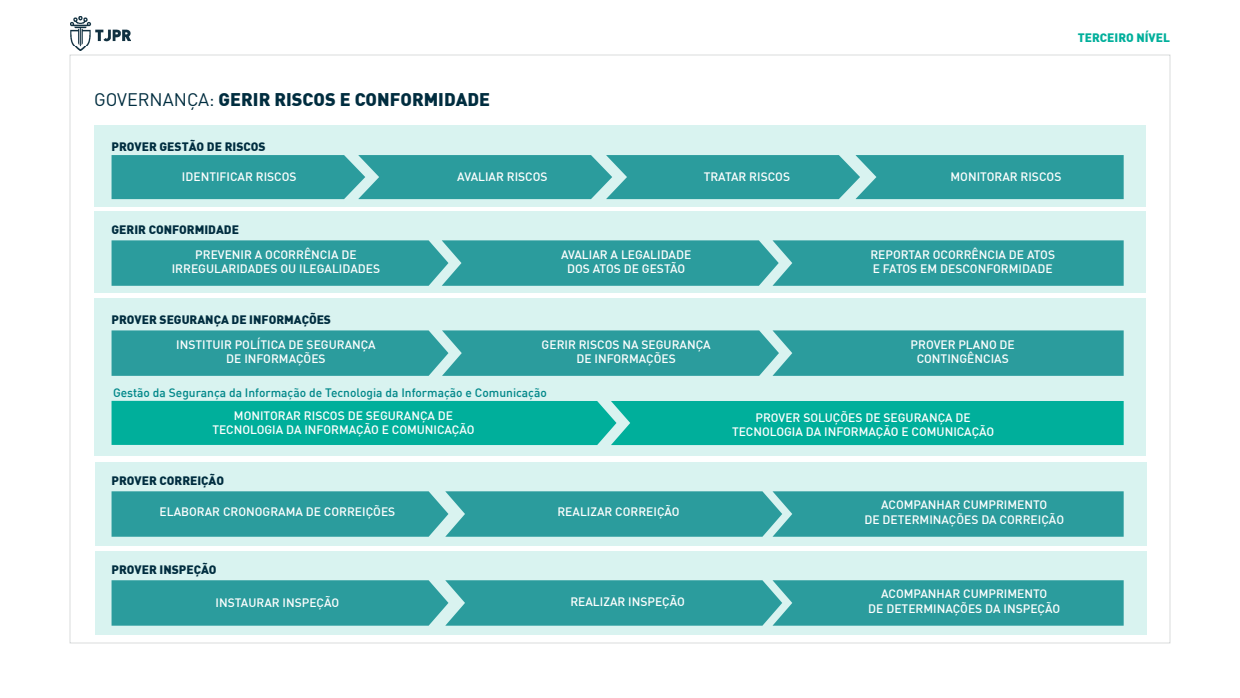
<style>
.page{position:relative;width:1240px;height:698px;background:#fff}
.page>*{position:absolute;margin:0;border:0;box-sizing:border-box;transform-origin:0 0}
.t1{font:900 18px "DIN";color:#002d3f}
.t2{font:500 12px/14.4px "DIN";color:#fff;text-align:center}
.t3{font:900 12px "DIN";color:#002d3f}
.t4{font:500 12px "DIN";color:#008789}
.t5{font:900 12px "DIN";color:#00af9b}
.s1{font-family:"DIN Pro";font-weight:400}
</style>
<div class="page">
<div style="left:61px;top:48px;width:1118px;height:596px;background:#000;opacity:.1"></div>
<img style="left:70px;top:16px;width:61px;height:34px">
<div style="left:94px;top:125px;width:1052px;height:81px;background:#d9f3f0"></div>
<div style="left:94px;top:212px;width:1052px;height:81px;background:#d9f3f0"></div>
<div style="left:94px;top:299px;width:1052px;height:157px;background:#d9f3f0"></div>
<svg style="left:112px;top:330px;width:1012px;height:46px;background:#319fa0"></svg>
<div style="left:95px;top:462px;width:1052px;height:84px;background:#d9f3f0"></div>
<svg style="left:112px;top:155px;width:1012px;height:44px;background:#33a0a0"></svg>
<svg style="left:112px;top:491px;width:1012px;height:46px;background:#319fa0"></svg>
<div style="left:112px;top:401px;width:1012px;height:44px;background:#00af9b"></div>
<div style="left:95px;top:552px;width:1052px;height:83px;background:#d9f3f0"></div>
<svg style="left:112px;top:580px;width:1012px;height:46px;background:#319fa0"></svg>
<svg style="left:112px;top:240px;width:1012px;height:46px;background:#319fa0"></svg>
<p class="t5" style="left:1078px;top:29px;width:94px">TERCEIRO NÍVEL</p>
<h1 class="t1" style="left:94px;top:87px;width:398px"><span class="s1">GOVERNANÇA:</span> GERIR RISCOS E CONFORMIDADE</h1>
<p class="t3" style="left:112px;top:138px;width:156px">PROVER GESTÃO DE RISCOS</p>
<p class="t2" style="left:182px;top:169px;width:116px">IDENTIFICAR RISCOS</p>
<p class="t2" style="left:457px;top:169px;width:92px">AVALIAR RISCOS</p>
<p class="t2" style="left:704px;top:169px;width:88px">TRATAR RISCOS</p>
<p class="t2" style="left:951px;top:169px;width:112px">MONITORAR RISCOS</p>
<p class="t3" style="left:112px;top:221px;width:129px">GERIR CONFORMIDADE</p>
<p class="t2" style="left:172px;top:247px;width:210px">PREVENIR A OCORRÊNCIA DE<br>IRREGULARIDADES OU ILEGALIDADES</p>
<p class="t2" style="left:561px;top:247px;width:132px">AVALIAR A LEGALIDADE<br>DOS ATOS DE GESTÃO</p>
<p class="t3" style="left:112px;top:312px;width:221px">PROVER SEGURANÇA DE INFORMAÇÕES</p>
<p class="t2" style="left:176px;top:337px;width:201px">INSTITUIR POLÍTICA DE SEGURANÇA<br>DE INFORMAÇÕES</p>
<p class="t2" style="left:542px;top:337px;width:171px">GERIR RISCOS NA SEGURANÇA<br>DE INFORMAÇÕES</p>
<p class="t4" style="left:113px;top:385px;width:435px">Gestão da Segurança da Informação de Tecnologia da Informação e Comunicação</p>
<p class="t2" style="left:870px;top:247px;width:186px;text-align:left">REPORTAR OCORRÊNCIA DE ATOS<br>E FATOS EM DESCONFORMIDADE</p>
<p class="t2" style="left:911px;top:337px;width:106px">PROVER PLANO DE<br>CONTINGÊNCIAS</p>
<p class="t2" style="left:212px;top:408px;width:264px">MONITORAR RISCOS DE SEGURANÇA DE<br>TECNOLOGIA DA INFORMAÇÃO E COMUNICAÇÃO</p>
<p class="t2" style="left:732px;top:410px;width:264px">PROVER SOLUÇÕES DE SEGURANÇA DE<br>TECNOLOGIA DA INFORMAÇÃO E COMUNICAÇÃO</p>
<p class="t3" style="left:112px;top:472px;width:114px">PROVER CORREIÇÃO</p>
<p class="t2" style="left:160px;top:504px;width:237px">ELABORAR CRONOGRAMA DE CORREIÇÕES</p>
<p class="t2" style="left:557px;top:504px;width:124px">REALIZAR CORREIÇÃO</p>
<p class="t3" style="left:112px;top:562px;width:107px">PROVER INSPEÇÃO</p>
<p class="t2" style="left:216px;top:595px;width:125px">INSTAURAR INSPEÇÃO</p>
<p class="t2" style="left:570px;top:594px;width:116px">REALIZAR INSPEÇÃO</p>
<p class="t2" style="left:864px;top:497px;width:201px">ACOMPANHAR CUMPRIMENTO<br>DE DETERMINAÇÕES DA CORREIÇÃO</p>
<p class="t2" style="left:868px;top:586px;width:193px">ACOMPANHAR CUMPRIMENTO<br>DE DETERMINAÇÕES DA INSPEÇÃO</p>
</div>
